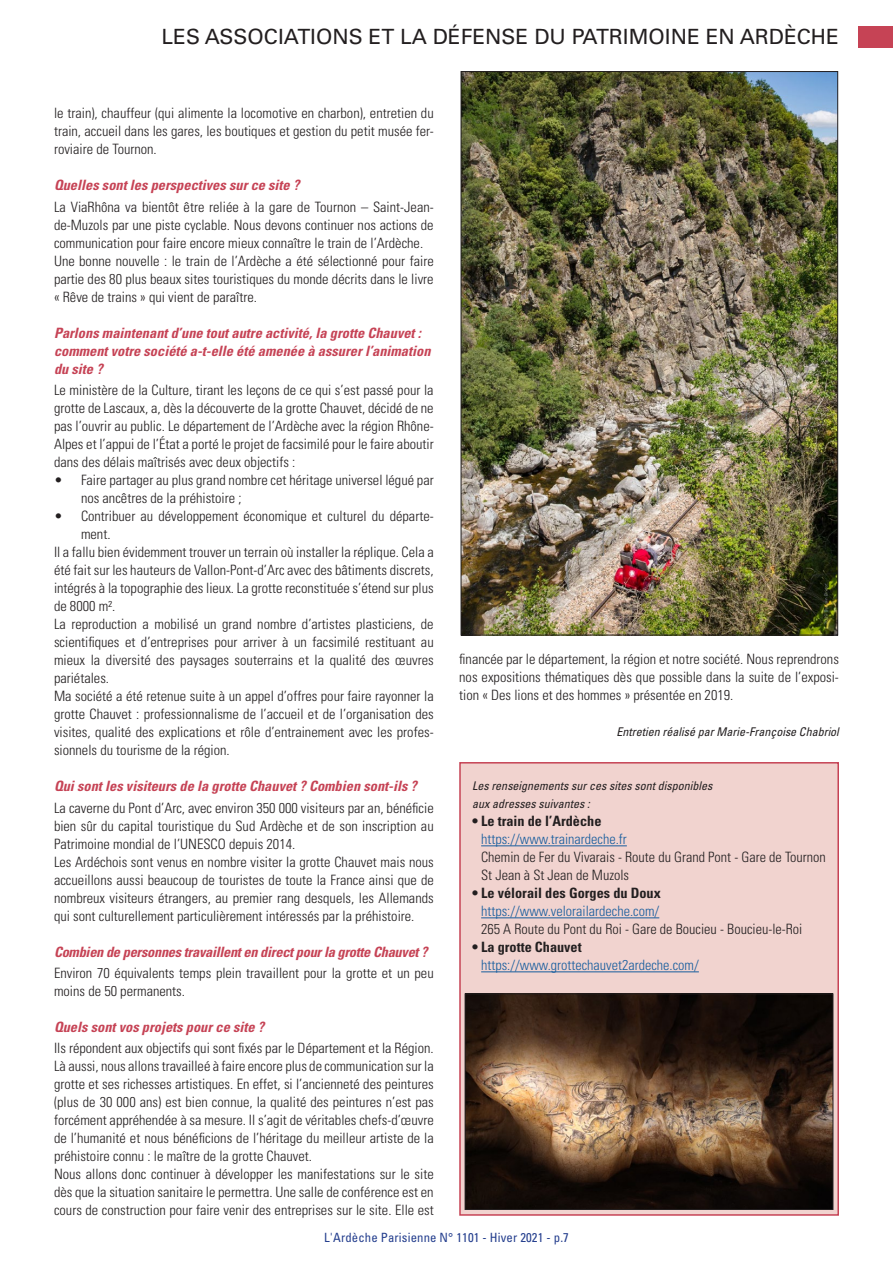
<style>
.page{position:relative;width:893px;height:1263px;background:#fff}
.page>*{position:absolute;margin:0;border:0;box-sizing:border-box;transform-origin:0 0}
.t1{font:21px "Univers LT Std";color:#231f20}
.t2{font:300 condensed 14.25px/18px "Univers LT Std";color:#231f20}
.t3{font:italic 700 condensed 14.25px/18px "Univers LT Std";color:#c64355}
.t4{font:300 condensed 14.25px "Univers LT Std";color:#175d9e}
.t5{font:700 condensed 14.25px "Univers LT Std";color:#231f20}
.t6{font:italic 700 condensed 14.25px "Univers LT Std";letter-spacing:-.02em;color:#c64355}
.t7{font:condensed 12.75px "Univers LT Std";letter-spacing:.01em;color:#253f8e}
.t8{font:italic condensed 12px/18px "Univers LT Std";color:#231f20}
</style>
<div class="page">
<div style="left:459px;top:762px;width:380px;height:454px;background:#f1d3cf;border:2px solid #c64355"></div>
<hr style="left:481px;top:845px;width:146px;height:1px;background:#175d9e">
<hr style="left:481px;top:917px;width:178px;height:1px;background:#175d9e">
<hr style="left:481px;top:971px;width:218px;height:1px;background:#175d9e">
<img style="left:463px;top:73px;width:373px;height:560px">
<img style="left:467px;top:995px;width:364px;height:213px">
<div style="left:465px;top:993px;width:368px;height:217px;border:1px solid #231f20"></div>
<div style="left:859px;top:26px;width:34px;height:21px;background:#c64355"></div>
<h1 class="t1" style="left:162px;top:24px;width:679px">LES ASSOCIATIONS ET LA DÉFENSE DU PATRIMOINE EN ARDÈCHE</h1>
<p class="t2" style="left:54px;top:104px;width:381px;text-align:justify">le train), chauffeur (qui alimente la locomotive en charbon), entretien du train, accueil dans les gares, les boutiques et gestion du petit musée fer&shy;roviaire de Tournon.</p>
<p class="t3" style="left:54px;top:176px;width:247px">Quelles sont les perspectives sur ce site ?</p>
<p class="t2" style="left:54px;top:198px;width:381px">La ViaRhôna va bientôt être reliée à la gare de Tournon – Saint-Jean&shy;de-Muzols par une piste cyclable. Nous devons continuer nos actions de communication pour faire encore mieux connaître le train de l’Ardèche.<br>Une bonne nouvelle : le train de l’Ardèche a été sélectionné pour faire partie des 80 plus beaux sites touristiques du monde décrits dans le livre « Rêve de trains » qui vient de paraître.</p>
<p class="t3" style="left:54px;top:324px;width:378px">Parlons maintenant d’une tout autre activité, la grotte Chauvet : comment votre société a-t-elle été amenée à assurer l’animation du site ?</p>
<p class="t2" style="left:54px;top:381px;width:381px;text-align:justify">Le ministère de la Culture, tirant les leçons de ce qui s’est passé pour la grotte de Lascaux, a, dès la découverte de la grotte Chauvet, décidé de ne pas l’ouvrir au public. Le département de l’Ardèche avec la région Rhône-Alpes et l’appui de l’État a porté le projet de facsimilé pour le faire aboutir dans des délais maîtrisés avec deux objectifs :</p>
<p class="t2" style="left:81px;top:471px;width:354px;text-indent:-27px">• Faire partager au plus grand nombre cet héritage universel légué par nos ancêtres de la préhistoire ;</p>
<p class="t2" style="left:54px;top:507px;width:381px">• Contribuer au développement économique et culturel du départe-</p>
<p class="t2" style="left:81px;top:525px;width:31px">ment.</p>
<p class="t2" style="left:54px;top:543px;width:381px">Il a fallu bien évidemment trouver un terrain où installer la réplique. Cela a</p>
<p class="t2" style="left:54px;top:561px;width:381px">été fait sur les hauteurs de Vallon-Pont-d’Arc avec des bâtiments discrets,</p>
<p class="t2" style="left:54px;top:579px;width:381px">intégrés à la topographie des lieux. La grotte reconstituée s’étend sur plus</p>
<p class="t2" style="left:54px;top:597px;width:63px">de 8000 m².</p>
<p class="t2" style="left:54px;top:615px;width:381px">La reproduction a mobilisé un grand nombre d’artistes plasticiens, de</p>
<p class="t2" style="left:54px;top:633px;width:381px">scientifiques et d’entreprises pour arriver à un facsimilé restituant au</p>
<p class="t2" style="left:54px;top:651px;width:381px">mieux la diversité des paysages souterrains et la qualité des œuvres</p>
<p class="t2" style="left:54px;top:669px;width:57px">pariétales.</p>
<p class="t2" style="left:54px;top:687px;width:381px">Ma société a été retenue suite à un appel d’offres pour faire rayonner la</p>
<p class="t2" style="left:54px;top:705px;width:381px">grotte Chauvet : professionnalisme de l’accueil et de l’organisation des</p>
<p class="t2" style="left:54px;top:723px;width:381px">visites, qualité des explications et rôle d’entrainement avec les profes-</p>
<p class="t2" style="left:54px;top:741px;width:177px">sionnels du tourisme de la région.</p>
<p class="t3" style="left:54px;top:777px;width:364px">Qui sont les visiteurs de la grotte Chauvet ? Combien sont-ils ?</p>
<p class="t2" style="left:54px;top:799px;width:381px">La caverne du Pont d’Arc, avec environ 350 000 visiteurs par an, bénéficie bien sûr du capital touristique du Sud Ardèche et de son inscription au Patrimoine mondial de l’UNESCO depuis 2014.<br>Les Ardéchois sont venus en nombre visiter la grotte Chauvet mais nous accueillons aussi beaucoup de touristes de toute la France ainsi que de nombreux visiteurs étrangers, au premier rang desquels, les Allemands qui sont culturellement particulièrement intéressés par la préhistoire.</p>
<p class="t6" style="left:54px;top:943px;width:375px">Combien de personnes travaillent en direct pour la grotte Chauvet ?</p>
<p class="t2" style="left:54px;top:964px;width:381px">Environ 70 équivalents temps plein travaillent pour la grotte et un peu moins de 50 permanents.</p>
<p class="t3" style="left:54px;top:1018px;width:212px">Quels sont vos projets pour ce site ?</p>
<p class="t2" style="left:54px;top:1039px;width:381px">Ils répondent aux objectifs qui sont fixés par le Département et la Région.<br>Là aussi, nous allons travailleé à faire encore plus de communication sur la grotte et ses richesses artistiques. En effet, si l’ancienneté des peintures (plus de 30 000 ans) est bien connue, la qualité des peintures n’est pas forcément appréhendée à sa mesure. Il s’agit de véritables chefs-d’œuvre de l’humanité et nous bénéficions de l’héritage du meilleur artiste de la préhistoire connu : le maître de la grotte Chauvet.<br>Nous allons donc continuer à développer les manifestations sur le site dès que la situation sanitaire le permettra. Une salle de conférence est en cours de construction pour faire venir des entreprises sur le site. Elle est</p>
<p class="t2" style="left:459px;top:650px;width:381px;text-align:justify">financée par le département, la région et notre société. Nous reprendrons nos expositions thématiques dès que possible dans la suite de l’exposi&shy;tion « Des lions et des hommes » présentée en 2019.</p>
<p class="t8" style="left:616px;top:723px;width:224px">Entretien réalisé par Marie-Françoise Chabriol</p>
<p class="t8" style="left:472px;top:777px;width:242px">Les renseignements sur ces sites sont disponibles aux adresses suivantes :</p>
<p class="t5" style="left:472px;top:813px;width:131px">• Le train de l’Ardèche</p>
<p class="t4" style="left:481px;top:831px;width:147px">https://www.trainardeche.fr</p>
<p class="t2" style="left:481px;top:848px;width:346px">Chemin de Fer du Vivarais - Route du Grand Pont - Gare de Tournon<br>St Jean à St Jean de Muzols</p>
<p class="t5" style="left:472px;top:885px;width:190px">• Le vélorail des Gorges du Doux</p>
<p class="t4" style="left:481px;top:903px;width:180px">https://www.velorailardeche.com/</p>
<p class="t2" style="left:481px;top:920px;width:323px">265 A Route du Pont du Roi - Gare de Boucieu - Boucieu-le-Roi</p>
<p class="t5" style="left:472px;top:938px;width:111px">• La grotte Chauvet</p>
<p class="t4" style="left:481px;top:957px;width:219px">https://www.grottechauvet2ardeche.com/</p>
<p class="t7" style="left:324px;top:1230px;width:246px">L'Ardèche Parisienne N° 1101 - Hiver 2021 - p.7</p>
</div>
